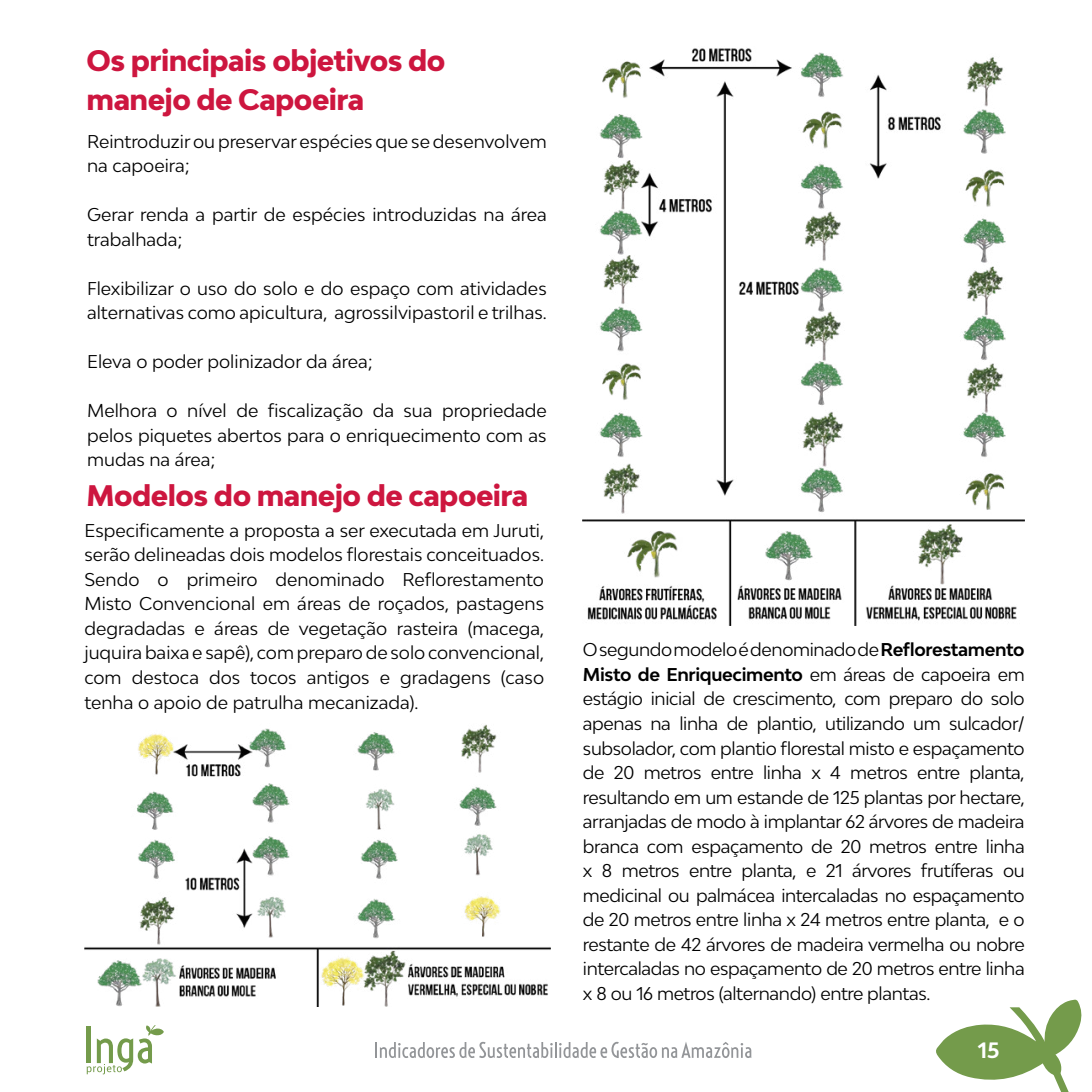
<style>
.page{position:relative;width:1092px;height:1092px;background:#fff}
.page>*{position:absolute;margin:0;border:0;box-sizing:border-box;transform-origin:0 0}
.t1{font:800 28px/38.5px "Bw Modelica";letter-spacing:-.02em;color:#cd163f}
.t2{font:700 21px "Bw Modelica";color:#fff}
.t3{font:17.5px/24.5px "Bw Modelica";color:#000}
.s1{font-weight:700}
</style>
<div class="page">
<svg style="left:936px;top:999px;width:146px;height:92px"></svg>
<svg style="left:87px;top:1025px;width:77px;height:49px"></svg>
<svg style="left:375px;top:1041px;width:376px;height:17px"></svg>
<img style="left:84px;top:724px;width:466px;height:282px">
<img style="left:583px;top:48px;width:441px;height:578px">
<h1 class="t1" style="left:87px;top:41px;width:360px">Os principais objetivos do manejo de Capoeira</h1>
<p class="t3" style="left:87px;top:128px;width:461px">Reintroduzir ou preservar espécies que se desenvolvem na capoeira;</p>
<p class="t3" style="left:87px;top:202px;width:461px">Gerar renda a partir de espécies introduzidas na área trabalhada;</p>
<p class="t3" style="left:87px;top:275px;width:461px">Flexibilizar o uso do solo e do espaço com atividades alternativas como apicultura, agrossilvipastoril e trilhas.</p>
<p class="t3" style="left:87px;top:349px;width:287px">Eleva o poder polinizador da área;</p>
<p class="t3" style="left:87px;top:398px;width:461px;text-align:justify">Melhora o nível de fiscalização da sua propriedade pelos piquetes abertos para o enriquecimento com as mudas na área;</p>
<h1 class="t1" style="left:87px;top:475px;width:443px">Modelos do manejo de capoeira</h1>
<p class="t3" style="left:84px;top:517px;width:461px;text-align:justify">Especificamente a proposta a ser executada em Juruti, serão delineadas dois modelos florestais conceituados.<br>Sendo o primeiro denominado Reflorestamento Misto Convencional em áreas de roçados, pastagens degradadas e áreas de vegetação rasteira (macega, juquira baixa e sapê), com preparo de solo convencional, com destoca dos tocos antigos e gradagens (caso tenha o apoio de patrulha mecanizada).</p>
<p class="t3" style="left:583px;top:637px;width:443px;text-align:justify">O segundo modelo é denominado de <span class="s1">Reflorestamento Misto de Enriquecimento</span> em áreas de capoeira em estágio inicial de crescimento, com preparo do solo apenas na linha de plantio, utilizando um sulcador/ subsolador, com plantio florestal misto e espaçamento de 20 metros entre linha x 4 metros entre planta, resultando em um estande de 125 plantas por hectare, arranjadas de modo à implantar 62 árvores de madeira branca com espaçamento de 20 metros entre linha x 8 metros entre planta, e 21 árvores frutíferas ou medicinal ou palmácea intercaladas no espaçamento de 20 metros entre linha x 24 metros entre planta, e o restante de 42 árvores de madeira vermelha ou nobre intercaladas no espaçamento de 20 metros entre linha x 8 ou 16 metros (alternando) entre plantas.</p>
<p class="t2" style="left:977px;top:1036px;width:23px">15</p>
</div>
